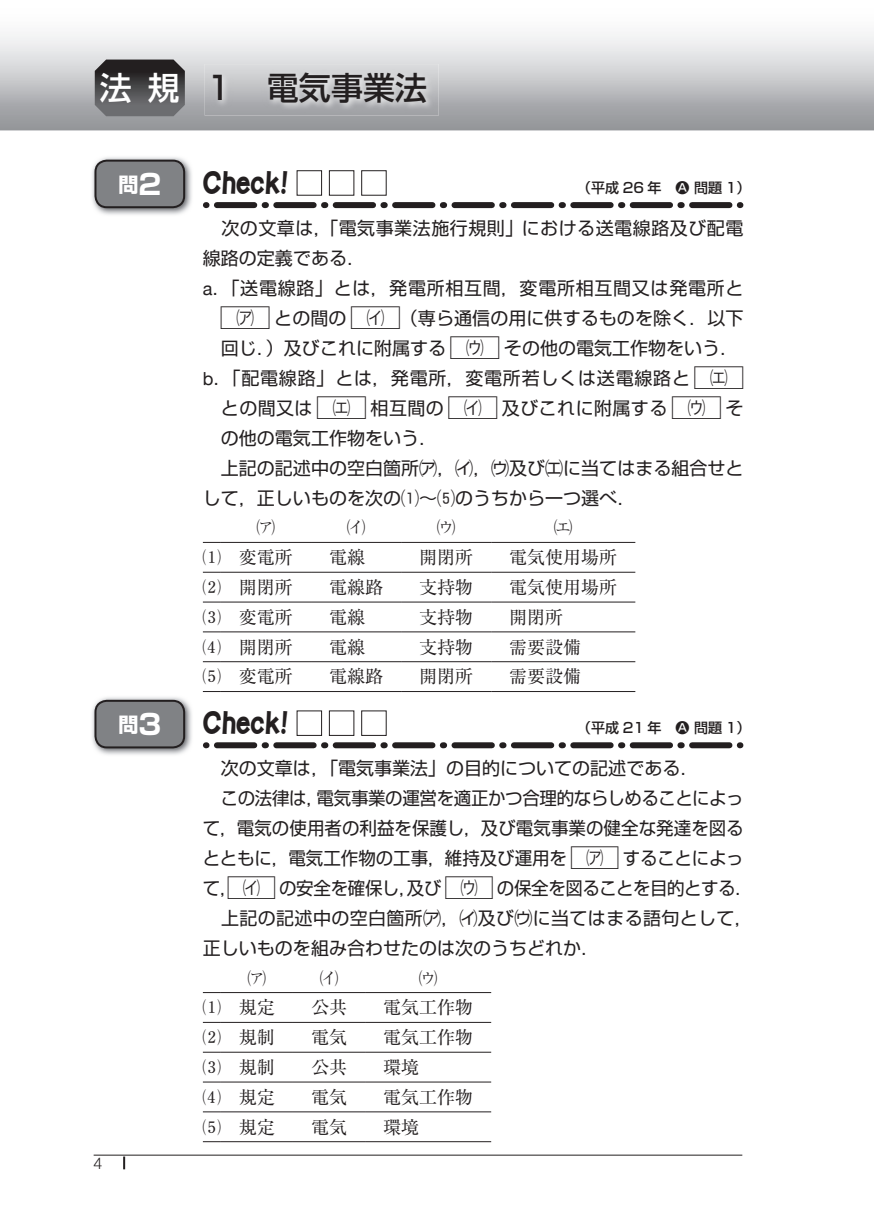
<style>
.page{position:relative;width:874px;height:1225px;background:#fff}
.page>*{position:absolute;margin:0;border:0;box-sizing:border-box;transform-origin:0 0}
.t1{font:32px "DFPOP1 Std W9";color:#231f20;scale:.8 1}
.t2{font:500 32px "Shin Go Pro";color:#231f20}
.t3{font:700 20px "Shin Go Pro";color:#fff}
.t4{font:18px "Shin Go Pro";color:#231f20}
.t5{font:18px "Ryumin Pro";color:#231f20}
.t6{font:18px "Shin Go Pro";letter-spacing:.02em;color:#231f20}
.t7{font:18px "Shin Go Pro";letter-spacing:-.02em;color:#231f20}
.t8{font:18px "Shin Go Pro";letter-spacing:.03em;color:#231f20}
.t9{font:18px "Shin Go Pro";letter-spacing:.04em;color:#231f20}
.t10{font:18px "Shin Go Pro";letter-spacing:-.025em;color:#231f20}
.t11{font:18px "Shin Go Pro";letter-spacing:.045em;color:#231f20}
.t12{font:300 16px "Helvetica Neue";color:#231f20}
.t13{font:500 14px "Shin Go Pro";color:#231f20}
.s1{color:#fff}
.s2{font-size:28px}
.s3{font-family:"Helvetica Neue"}
</style>
<div class="page">
<svg style="left:95px;top:60px;width:90px;height:56px;background:#4d4c4e"></svg>
<img style="left:210px;top:70px;width:224px;height:41px">
<hr style="left:94px;top:1154px;width:648px;height:1px;background:#231f20">
<svg style="left:123px;top:1156px;width:2px;height:13px"></svg>
<img style="left:92px;top:157px;width:100px;height:58px">
<div style="left:95px;top:161px;width:89px;height:46px;background:#808285;border-radius:11px"></div>
<div style="left:94px;top:160px;width:91px;height:48px;border:2px solid #231f20;border-radius:11px"></div>
<svg style="left:217px;top:202px;width:523px;height:6px"></svg>
<div style="left:329px;top:170px;width:25px;height:25px;border:1px solid #231f20"></div>
<div style="left:361px;top:170px;width:25px;height:25px;border:1px solid #231f20"></div>
<svg style="left:203px;top:572px;width:18px;height:1px"></svg>
<hr style="left:221px;top:572px;width:90px;height:1px;background:#231f20">
<hr style="left:311px;top:572px;width:90px;height:1px;background:#231f20">
<hr style="left:401px;top:572px;width:90px;height:1px;background:#231f20">
<hr style="left:491px;top:572px;width:144px;height:1px;background:#231f20">
<svg style="left:203px;top:601px;width:18px;height:1px"></svg>
<hr style="left:221px;top:601px;width:90px;height:1px;background:#231f20">
<hr style="left:311px;top:601px;width:90px;height:1px;background:#231f20">
<hr style="left:401px;top:601px;width:90px;height:1px;background:#231f20">
<hr style="left:491px;top:601px;width:144px;height:1px;background:#231f20">
<svg style="left:203px;top:631px;width:18px;height:1px"></svg>
<hr style="left:221px;top:631px;width:90px;height:1px;background:#231f20">
<hr style="left:311px;top:631px;width:90px;height:1px;background:#231f20">
<hr style="left:401px;top:631px;width:90px;height:1px;background:#231f20">
<hr style="left:491px;top:631px;width:144px;height:1px;background:#231f20">
<svg style="left:203px;top:661px;width:18px;height:1px"></svg>
<hr style="left:221px;top:661px;width:90px;height:1px;background:#231f20">
<hr style="left:311px;top:661px;width:90px;height:1px;background:#231f20">
<hr style="left:401px;top:661px;width:90px;height:1px;background:#231f20">
<hr style="left:491px;top:661px;width:144px;height:1px;background:#231f20">
<svg style="left:203px;top:691px;width:18px;height:1px"></svg>
<hr style="left:221px;top:691px;width:90px;height:1px;background:#231f20">
<hr style="left:311px;top:691px;width:90px;height:1px;background:#231f20">
<hr style="left:401px;top:691px;width:90px;height:1px;background:#231f20">
<hr style="left:491px;top:691px;width:144px;height:1px;background:#231f20">
<svg style="left:203px;top:542px;width:18px;height:1px"></svg>
<hr style="left:221px;top:542px;width:90px;height:1px;background:#231f20">
<hr style="left:311px;top:542px;width:90px;height:1px;background:#231f20">
<hr style="left:401px;top:542px;width:90px;height:1px;background:#231f20">
<hr style="left:491px;top:542px;width:144px;height:1px;background:#231f20">
<img style="left:92px;top:697px;width:100px;height:58px">
<div style="left:95px;top:701px;width:89px;height:46px;background:#808285;border-radius:11px"></div>
<div style="left:94px;top:700px;width:91px;height:48px;border:2px solid #231f20;border-radius:11px"></div>
<svg style="left:217px;top:742px;width:523px;height:6px"></svg>
<svg style="left:203px;top:992px;width:18px;height:1px"></svg>
<hr style="left:221px;top:992px;width:72px;height:1px;background:#231f20">
<hr style="left:293px;top:992px;width:72px;height:1px;background:#231f20">
<hr style="left:365px;top:992px;width:126px;height:1px;background:#231f20">
<svg style="left:203px;top:1022px;width:18px;height:1px"></svg>
<hr style="left:221px;top:1022px;width:72px;height:1px;background:#231f20">
<hr style="left:293px;top:1022px;width:72px;height:1px;background:#231f20">
<hr style="left:365px;top:1022px;width:126px;height:1px;background:#231f20">
<svg style="left:203px;top:1051px;width:18px;height:1px"></svg>
<hr style="left:221px;top:1051px;width:72px;height:1px;background:#231f20">
<hr style="left:293px;top:1051px;width:72px;height:1px;background:#231f20">
<hr style="left:365px;top:1051px;width:126px;height:1px;background:#231f20">
<svg style="left:203px;top:1081px;width:18px;height:1px"></svg>
<hr style="left:221px;top:1081px;width:72px;height:1px;background:#231f20">
<hr style="left:293px;top:1081px;width:72px;height:1px;background:#231f20">
<hr style="left:365px;top:1081px;width:126px;height:1px;background:#231f20">
<svg style="left:203px;top:1111px;width:18px;height:1px"></svg>
<hr style="left:221px;top:1111px;width:72px;height:1px;background:#231f20">
<hr style="left:293px;top:1111px;width:72px;height:1px;background:#231f20">
<hr style="left:365px;top:1111px;width:126px;height:1px;background:#231f20">
<svg style="left:203px;top:1141px;width:18px;height:1px"></svg>
<hr style="left:221px;top:1141px;width:72px;height:1px;background:#231f20">
<hr style="left:293px;top:1141px;width:72px;height:1px;background:#231f20">
<hr style="left:365px;top:1141px;width:126px;height:1px;background:#231f20">
<h1 class="t2" style="left:100px;top:62px;width:328px"><span class="s1">法規</span> １　電気事業法</h1>
<p class="t12" style="left:94px;top:1150px;width:10px">4</p>
<p class="t3" style="left:118px;top:168px;width:44px">問<span class="s2">2</span></p>
<h1 class="t1" style="left:203px;top:165px;width:109px">Check!</h1>
<p class="t13" style="left:577px;top:176px;width:175px">（平成 26 年　A 問題 1）</p>
<p class="t8" style="left:203px;top:213px;width:541px">　次の文章は，「電気事業法施行規則」における送電線路及び配電</p>
<p class="t4" style="left:203px;top:243px;width:163px">線路の定義である．</p>
<p class="t9" style="left:203px;top:273px;width:542px"><span class="s3">a</span>．「送電線路」とは，発電所相互間，変電所相互間又は発電所と</p>
<p class="t4" style="left:221px;top:303px;width:524px"><sub>A</sub> との間の <sub>S</sub>（専ら通信の用に供するものを除く．以下</p>
<p class="t4" style="left:221px;top:333px;width:518px">回じ．）及びこれに附属する <sub>D</sub> その他の電気工作物をいう．</p>
<p class="t11" style="left:203px;top:363px;width:541px"><span class="s3">b</span>．「配電線路」とは，発電所，変電所若しくは送電線路と <sub>F</sub></p>
<p class="t6" style="left:221px;top:393px;width:523px">との間又は <sub>F</sub> 相互間の <sub>S</sub> 及びこれに附属する <sub>D</sub> そ</p>
<p class="t4" style="left:221px;top:423px;width:217px">の他の電気工作物をいう．</p>
<p class="t4" style="left:203px;top:453px;width:541px">　上記の記述中の空白箇所ア，イ，ウ及びエに当てはまる組合せと</p>
<p class="t4" style="left:203px;top:483px;width:433px">して，正しいものを次の⑴～⑸のうちから一つ選べ．</p>
<p class="t5" style="left:257px;top:513px;width:19px">ア</p>
<p class="t5" style="left:347px;top:513px;width:19px">イ</p>
<p class="t5" style="left:437px;top:513px;width:19px">ウ</p>
<p class="t5" style="left:554px;top:513px;width:19px">エ</p>
<p class="t5" style="left:203px;top:543px;width:91px">⑴ 変電所</p>
<p class="t5" style="left:329px;top:543px;width:37px">電線</p>
<p class="t5" style="left:419px;top:543px;width:55px">開閉所</p>
<p class="t5" style="left:509px;top:543px;width:109px">電気使用場所</p>
<p class="t5" style="left:203px;top:573px;width:91px">⑵ 開閉所</p>
<p class="t5" style="left:329px;top:573px;width:55px">電線路</p>
<p class="t5" style="left:419px;top:573px;width:55px">支持物</p>
<p class="t5" style="left:509px;top:573px;width:109px">電気使用場所</p>
<p class="t5" style="left:203px;top:603px;width:91px">⑶ 変電所</p>
<p class="t5" style="left:329px;top:603px;width:37px">電線</p>
<p class="t5" style="left:419px;top:603px;width:55px">支持物</p>
<p class="t5" style="left:509px;top:603px;width:55px">開閉所</p>
<p class="t5" style="left:203px;top:633px;width:91px">⑷ 開閉所</p>
<p class="t5" style="left:329px;top:633px;width:37px">電線</p>
<p class="t5" style="left:419px;top:633px;width:55px">支持物</p>
<p class="t5" style="left:509px;top:633px;width:73px">需要設備</p>
<p class="t5" style="left:203px;top:662px;width:91px">⑸ 変電所</p>
<p class="t5" style="left:329px;top:662px;width:55px">電線路</p>
<p class="t5" style="left:419px;top:662px;width:55px">開閉所</p>
<p class="t5" style="left:509px;top:662px;width:73px">需要設備</p>
<p class="t3" style="left:118px;top:708px;width:44px">問<span class="s2">3</span></p>
<h1 class="t1" style="left:203px;top:705px;width:109px">Check!</h1>
<p class="t13" style="left:577px;top:716px;width:175px">（平成 21 年　A 問題 1）</p>
<p class="t4" style="left:203px;top:753px;width:496px">　次の文章は，「電気事業法」の目的についての記述である．</p>
<p class="t7" style="left:220px;top:783px;width:524px">この法律は，電気事業の運営を適正かつ合理的ならしめることによっ</p>
<p class="t4" style="left:203px;top:813px;width:542px">て，電気の使用者の利益を保護し，及び電気事業の健全な発達を図る</p>
<p class="t4" style="left:202px;top:843px;width:542px">とともに，電気工作物の工事，維持及び運用を <sub>A</sub> することによっ</p>
<p class="t10" style="left:203px;top:873px;width:551px">て，<sub>S</sub> の安全を確保し，及び <sub>D</sub> の保全を図ることを目的とする．</p>
<p class="t6" style="left:203px;top:903px;width:551px">　上記の記述中の空白箇所ア，イ及びウに当てはまる語句として，</p>
<p class="t4" style="left:203px;top:933px;width:397px">正しいものを組み合わせたのは次のうちどれか．</p>
<p class="t5" style="left:248px;top:963px;width:19px">ア</p>
<p class="t5" style="left:320px;top:963px;width:19px">イ</p>
<p class="t5" style="left:419px;top:963px;width:19px">ウ</p>
<p class="t5" style="left:203px;top:993px;width:73px">⑴ 規定</p>
<p class="t5" style="left:311px;top:993px;width:37px">公共</p>
<p class="t5" style="left:383px;top:993px;width:91px">電気工作物</p>
<p class="t5" style="left:203px;top:1023px;width:73px">⑵ 規制</p>
<p class="t5" style="left:311px;top:1023px;width:37px">電気</p>
<p class="t5" style="left:383px;top:1023px;width:91px">電気工作物</p>
<p class="t5" style="left:203px;top:1053px;width:73px">⑶ 規制</p>
<p class="t5" style="left:311px;top:1053px;width:37px">公共</p>
<p class="t5" style="left:383px;top:1053px;width:37px">環境</p>
<p class="t5" style="left:203px;top:1083px;width:73px">⑷ 規定</p>
<p class="t5" style="left:311px;top:1083px;width:37px">電気</p>
<p class="t5" style="left:383px;top:1083px;width:91px">電気工作物</p>
<p class="t5" style="left:203px;top:1112px;width:73px">⑸ 規定</p>
<p class="t5" style="left:311px;top:1112px;width:37px">電気</p>
<p class="t5" style="left:383px;top:1112px;width:37px">環境</p>
</div>
